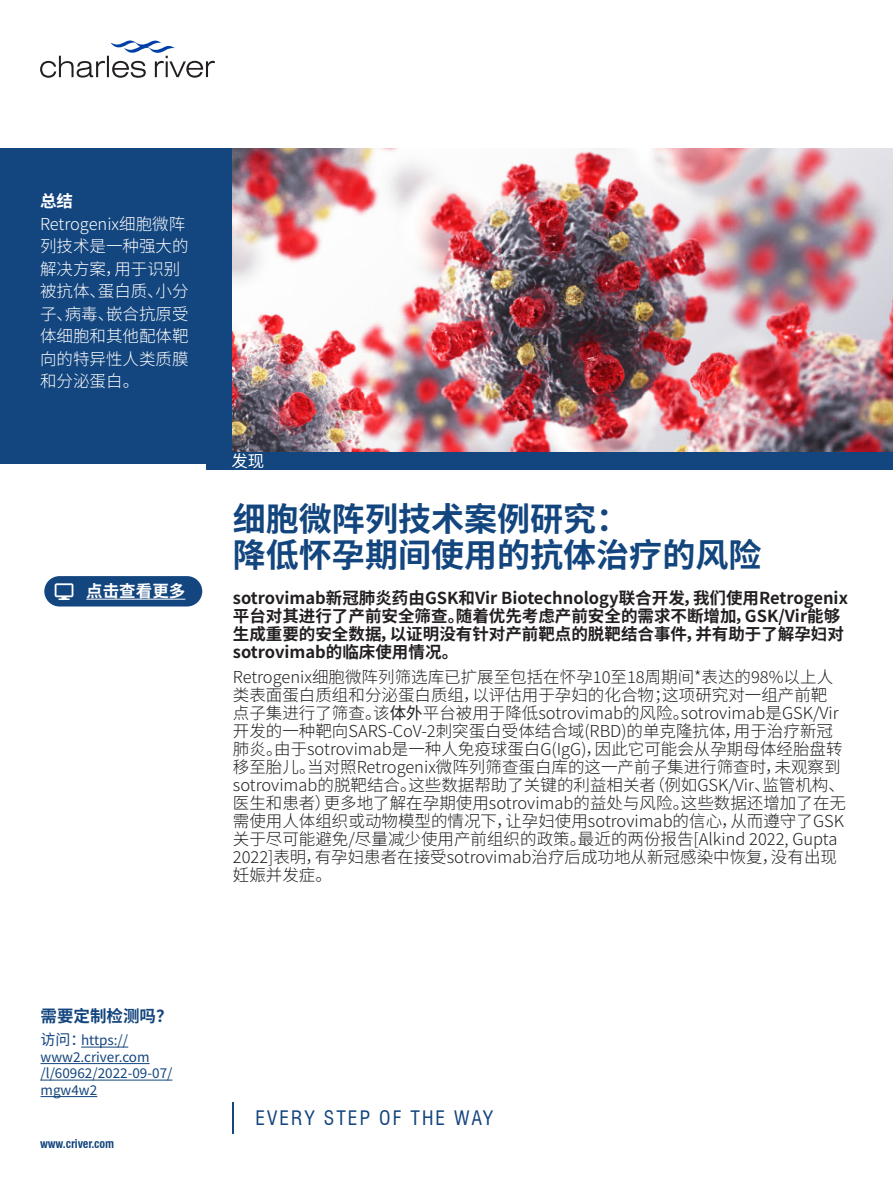
<style>
.page{position:relative;width:893px;height:1188px;background:#fff}
.page>*{position:absolute;margin:0;border:0;box-sizing:border-box;transform-origin:0 0}
.t1{font:700 33px/36px "Noto Sans SC";color:#13457e}
.t2{font:condensed 19.5px "Swiss 721 BT";letter-spacing:.11em;color:#13457e}
.Body{font:300 16.5px/18px "Noto Sans SC";color:#231f20}
.Body-2{font:700 16.5px/18px "Noto Sans SC";color:#231f20}
.Summary_Body{font:300 16.5px/22.5px "Noto Sans SC";color:#fff}
.Subhead{font:700 16.5px "Noto Sans SC";color:#13457e}
.Subhead-2{font:700 16.5px "Noto Sans SC";color:#fff}
.t3{font:16.5px "Noto Sans SC";color:#fff}
.Summary_Header{font:700 16.5px "Noto Sans SC";color:#fff}
.Sidebar_Bullets{font:13.5px/16.5px "Noto Sans SC";color:#13457e}
.t4{font:700 condensed 12px "Swiss 721 BT";letter-spacing:-.01em;color:#13457e}
.s1{font-weight:400}
.s2{font-size:15px}
</style>
<div class="page">
<svg style="left:40px;top:40px;width:175px;height:38px"></svg>
<hr style="left:232px;top:1103px;width:1px;height:31px;background:#13457e">
<div style="left:206px;top:452px;width:686px;height:18px;background:#13457e"></div>
<div style="left:0;top:148px;width:232px;height:316px;background:#13457e"></div>
<img style="left:232px;top:148px;width:660px;height:304px">
<svg style="left:44px;top:576px;width:158px;height:31px;background:#29568b"></svg>
<hr style="left:86px;top:599px;width:99px;height:1px;background:#fff">
<hr style="left:81px;top:1047px;width:47px;height:1px;background:#13457e">
<hr style="left:40px;top:1063px;width:110px;height:1px;background:#13457e">
<hr style="left:40px;top:1080px;width:132px;height:1px;background:#13457e">
<hr style="left:40px;top:1096px;width:57px;height:1px;background:#13457e">
<p class="Summary_Header" style="left:40px;top:192px;width:34px">总结</p>
<p class="Summary_Body" style="left:40px;top:213px;width:150px">Retrogenix细胞微阵列技术是一种强大的解决方案，用于识别被抗体、蛋白质、小分子、病毒、嵌合抗原受体细胞和其他配体靶向的特异性人类质膜和分泌蛋白。</p>
<p class="Subhead-2" style="left:86px;top:581px;width:100px">点击查看更多</p>
<p class="t3" style="left:231px;top:452px;width:34px">发现</p>
<p class="t1" style="left:233px;top:501px;width:529px">细胞微阵列技术案例研究：<br>降低怀孕期间使用的抗体治疗的风险</p>
<p class="Body-2" style="left:233px;top:590px;width:616px">sotrovimab新冠肺炎药由GSK和Vir Biotechnology联合开发，我们使用Retrogenix平台对其进行了产前安全筛查。随着优先考虑产前安全的需求不断增加，GSK/Vir能够生成重要的安全数据，以证明没有针对产前靶点的脱靶结合事件，并有助于了解孕妇对sotrovimab的临床使用情况。</p>
<p class="Body" style="left:233px;top:669px;width:614px">Retrogenix细胞微阵列筛选库已扩展至包括在怀孕10至18周期间*表达的98%以上人类表面蛋白质组和分泌蛋白质组，以评估用于孕妇的化合物；这项研究对一组产前靶点子集进行了筛查。该<span class="s1">体外</span>平台被用于降低sotrovimab的风险。sotrovimab是GSK/Vir开发的一种靶向SARS-CoV-2刺突蛋白受体结合域(RBD)的单克隆抗体，用于治疗新冠肺炎。由于sotrovimab是一种人免疫球蛋白G(IgG)，因此它可能会从孕期母体经胎盘转移至胎儿。当对照Retrogenix微阵列筛查蛋白库的这一产前子集进行筛查时，未观察到sotrovimab的脱靶结合。这些数据帮助了关键的利益相关者（例如GSK/Vir、监管机构、医生和患者）更多地了解在孕期使用sotrovimab的益处与风险。这些数据还增加了在无需使用人体组织或动物模型的情况下，让孕妇使用sotrovimab的信心，从而遵守了GSK关于尽可能避免/尽量减少使用产前组织的政策。最近的两份报告[Alkind 2022, Gupta 2022]表明，有孕妇患者在接受sotrovimab治疗后成功地从新冠感染中恢复，没有出现妊娠并发症。</p>
<p class="Subhead" style="left:40px;top:1007px;width:133px">需要定制检测吗？</p>
<p class="Sidebar_Bullets" style="left:40px;top:1032px;width:133px"><span class="s2">访问：</span>https:// www2.criver.com /l/60962/2022-09-07/ mgw4w2</p>
<p class="t4" style="left:40px;top:1136px;width:76px">www.criver.com</p>
<p class="t2" style="left:255px;top:1107px;width:239px">EVERY STEP OF THE WAY</p>
</div>
